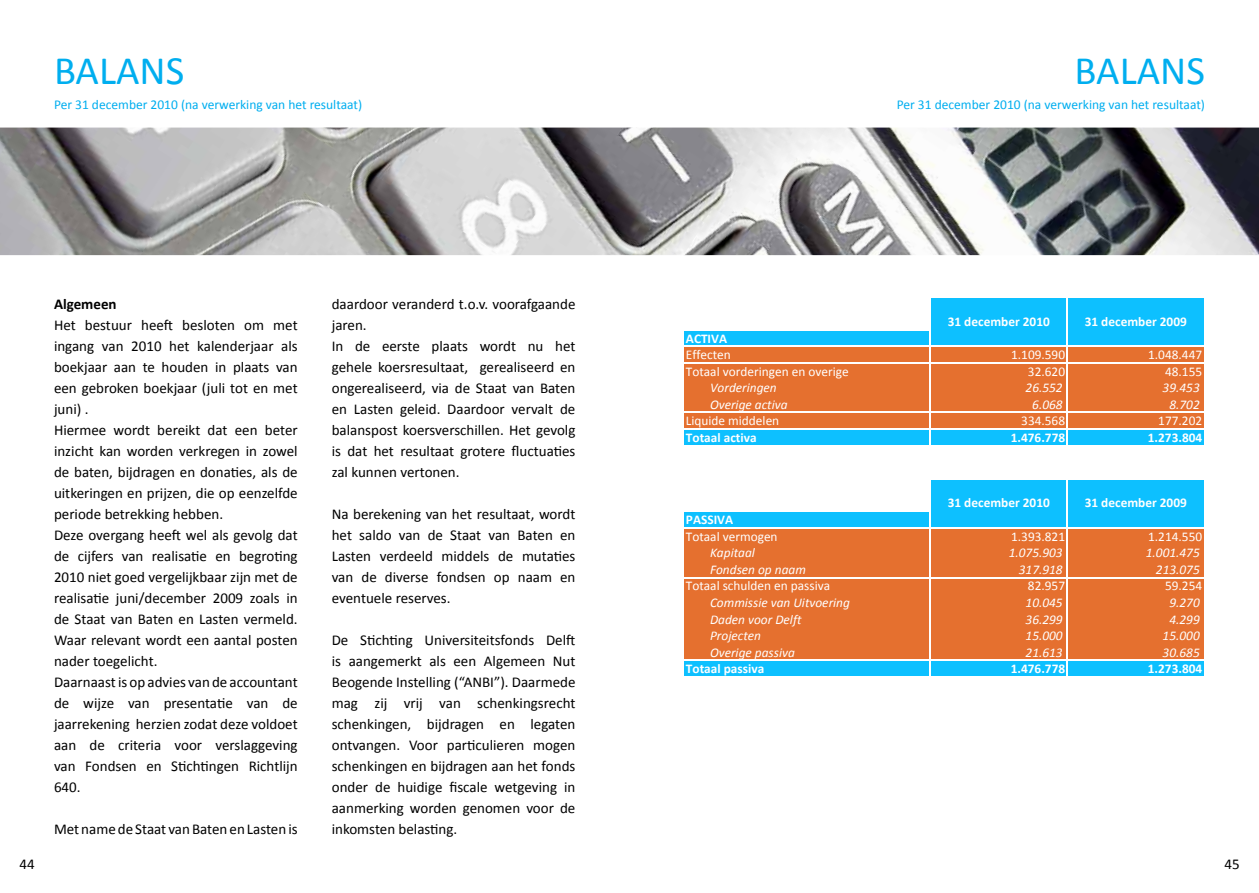
<style>
.page{position:relative;width:1259px;height:893px;background:#fff}
.page>*{position:absolute;margin:0;border:0;box-sizing:border-box;transform-origin:0 0}
.t1{font:40.5px "Calibri";color:#00aeef}
.t2{font:15px/21px "Calibri";color:#000}
.t3{font:700 15px "Calibri";color:#000}
.t4{font:13.5px "Calibri";color:#00aeef}
.t5{font:italic 13.35px "Calibri";color:#fff}
.t6{font:13.35px "Calibri";color:#fff}
.t7{font:700 13.35px "Calibri";color:#fff}
</style>
<div class="page">
<img style="left:0;top:128px;width:1259px;height:127px">
<div style="left:930px;top:297px;width:274px;height:33px;background:#0dc0ff"></div>
<div style="left:684px;top:330px;width:520px;height:16px;background:#0dc0ff"></div>
<div style="left:684px;top:346px;width:520px;height:83px;background:#e5702f"></div>
<div style="left:684px;top:429px;width:520px;height:17px;background:#0dc0ff"></div>
<div style="left:930px;top:479px;width:274px;height:16px;background:#0dc0ff"></div>
<div style="left:930px;top:495px;width:274px;height:17px;background:#0dc0ff"></div>
<div style="left:684px;top:512px;width:520px;height:16px;background:#0dc0ff"></div>
<div style="left:684px;top:528px;width:520px;height:133px;background:#e5702f"></div>
<div style="left:684px;top:660px;width:520px;height:17px;background:#0dc0ff"></div>
<hr style="left:929px;top:297px;width:2px;height:149px;background:#fff">
<hr style="left:1066px;top:297px;width:2px;height:149px;background:#fff">
<hr style="left:929px;top:478px;width:2px;height:200px;background:#fff">
<hr style="left:1066px;top:479px;width:2px;height:199px;background:#fff">
<hr style="left:683px;top:346px;width:522px;height:1px;background:#fff">
<hr style="left:683px;top:362px;width:522px;height:2px;background:#fff">
<hr style="left:683px;top:412px;width:522px;height:1px;background:#fff">
<hr style="left:683px;top:428px;width:522px;height:2px;background:#fff">
<hr style="left:683px;top:445px;width:522px;height:1px;background:#fff">
<hr style="left:683px;top:527px;width:522px;height:2px;background:#fff">
<hr style="left:683px;top:577px;width:522px;height:1px;background:#fff">
<hr style="left:683px;top:660px;width:522px;height:1px;background:#fff">
<hr style="left:683px;top:676px;width:522px;height:2px;background:#fff">
<h1 class="t1" style="left:54px;top:45px;width:132px">BALANS</h1>
<p class="t4" style="left:54px;top:96px;width:310px">Per 31 december 2010 (na verwerking van het resultaat)</p>
<p class="t3" style="left:54px;top:294px;width:64px">Algemeen</p>
<p class="t2" style="left:54px;top:314px;width:245px">Het bestuur heeft besloten om met ingang van 2010 het kalenderjaar als boekjaar aan te houden in plaats van een gebroken boekjaar (juli tot en met juni) .<br>Hiermee wordt bereikt dat een beter inzicht kan worden verkregen in zowel de baten, bijdragen en donaties, als de uitkeringen en prijzen, die op eenzelfde periode betrekking hebben.<br>Deze overgang heeft wel als gevolg dat de cijfers van realisatie en begroting 2010 niet goed vergelijkbaar zijn met de realisatie juni/december 2009 zoals in de Staat van Baten en Lasten vermeld.<br>Waar relevant wordt een aantal posten nader toegelicht.<br>Daarnaast is op advies van de accountant de wijze van presentatie van de jaarrekening herzien zodat deze voldoet aan de criteria voor verslaggeving van Fondsen en Stichtingen Richtlijn 640.</p>
<p class="t2" style="left:54px;top:818px;width:245px">Met name de Staat van Baten en Lasten is</p>
<p class="t2" style="left:332px;top:293px;width:245px">daardoor veranderd t.o.v. voorafgaande jaren.<br>In de eerste plaats wordt nu het gehele koersresultaat, gerealiseerd en ongerealiseerd, via de Staat van Baten en Lasten geleid. Daardoor vervalt de balanspost koersverschillen. Het gevolg is dat het resultaat grotere fluctuaties zal kunnen vertonen.</p>
<p class="t2" style="left:332px;top:503px;width:245px;text-align:justify">Na berekening van het resultaat, wordt het saldo van de Staat van Baten en Lasten verdeeld middels de mutaties van de diverse fondsen op naam en eventuele reserves.</p>
<p class="t2" style="left:332px;top:629px;width:245px;text-align:justify">De Stichting Universiteitsfonds Delft is aangemerkt als een Algemeen Nut Beogende Instelling (“ANBI”). Daarmede mag zij vrij van schenkingsrecht schenkingen, bijdragen en legaten ontvangen. Voor particulieren mogen schenkingen en bijdragen aan het fonds onder de huidige fiscale wetgeving in aanmerking worden genomen voor de inkomsten belasting.</p>
<h1 class="t1" style="left:1074px;top:45px;width:132px">BALANS</h1>
<p class="t4" style="left:896px;top:96px;width:310px">Per 31 december 2010 (na verwerking van het resultaat)</p>
<p class="t7" style="left:947px;top:313px;width:104px">31 december 2010</p>
<p class="t7" style="left:1084px;top:313px;width:104px">31 december 2009</p>
<p class="t7" style="left:686px;top:330px;width:43px">ACTIVA</p>
<p class="t6" style="left:686px;top:346px;width:47px">Effecten</p>
<p class="t6" style="left:1011px;top:346px;width:56px">1.109.590</p>
<p class="t6" style="left:1148px;top:346px;width:56px">1.048.447</p>
<p class="t6" style="left:686px;top:363px;width:164px">Totaal vorderingen en overige</p>
<p class="t6" style="left:1028px;top:363px;width:39px">32.620</p>
<p class="t6" style="left:1165px;top:363px;width:39px">48.155</p>
<p class="t5" style="left:710px;top:379px;width:68px">Vorderingen</p>
<p class="t5" style="left:1025px;top:379px;width:39px">26.552</p>
<p class="t5" style="left:1162px;top:379px;width:39px">39.453</p>
<p class="t5" style="left:710px;top:395px;width:79px">Overige activa</p>
<p class="t5" style="left:1032px;top:395px;width:32px">6.068</p>
<p class="t5" style="left:1169px;top:395px;width:32px">8.702</p>
<p class="t6" style="left:686px;top:412px;width:95px">Liquide middelen</p>
<p class="t6" style="left:1021px;top:412px;width:45px">334.568</p>
<p class="t6" style="left:1158px;top:412px;width:45px">177.202</p>
<p class="t7" style="left:686px;top:429px;width:72px">Totaal activa</p>
<p class="t7" style="left:1010px;top:429px;width:56px">1.476.778</p>
<p class="t7" style="left:1148px;top:429px;width:56px">1.273.804</p>
<p class="t7" style="left:947px;top:494px;width:104px">31 december 2010</p>
<p class="t7" style="left:1084px;top:494px;width:104px">31 december 2009</p>
<p class="t7" style="left:686px;top:511px;width:49px">PASSIVA</p>
<p class="t6" style="left:686px;top:528px;width:93px">Totaal vermogen</p>
<p class="t6" style="left:1011px;top:528px;width:56px">1.393.821</p>
<p class="t6" style="left:1148px;top:528px;width:56px">1.214.550</p>
<p class="t5" style="left:710px;top:544px;width:46px">Kapitaal</p>
<p class="t5" style="left:1008px;top:544px;width:56px">1.075.903</p>
<p class="t5" style="left:1145px;top:544px;width:56px">1.001.475</p>
<p class="t5" style="left:710px;top:560px;width:97px">Fondsen op naam</p>
<p class="t5" style="left:1018px;top:560px;width:45px">317.918</p>
<p class="t5" style="left:1156px;top:560px;width:45px">213.075</p>
<p class="t6" style="left:686px;top:578px;width:146px">Totaal schulden en passiva</p>
<p class="t6" style="left:1028px;top:578px;width:39px">82.957</p>
<p class="t6" style="left:1165px;top:578px;width:39px">59.254</p>
<p class="t5" style="left:710px;top:593px;width:141px">Commissie van Uitvoering</p>
<p class="t5" style="left:1025px;top:593px;width:39px">10.045</p>
<p class="t5" style="left:1169px;top:593px;width:32px">9.270</p>
<p class="t5" style="left:710px;top:610px;width:93px">Daden voor Delft</p>
<p class="t5" style="left:1025px;top:610px;width:39px">36.299</p>
<p class="t5" style="left:1169px;top:610px;width:32px">4.299</p>
<p class="t5" style="left:710px;top:626px;width:53px">Projecten</p>
<p class="t5" style="left:1025px;top:626px;width:39px">15.000</p>
<p class="t5" style="left:1162px;top:626px;width:39px">15.000</p>
<p class="t5" style="left:710px;top:643px;width:86px">Overige passiva</p>
<p class="t5" style="left:1025px;top:643px;width:39px">21.613</p>
<p class="t5" style="left:1162px;top:643px;width:39px">30.685</p>
<p class="t7" style="left:686px;top:660px;width:80px">Totaal passiva</p>
<p class="t7" style="left:1010px;top:660px;width:56px">1.476.778</p>
<p class="t7" style="left:1148px;top:660px;width:56px">1.273.804</p>
<p class="t2" style="left:19px;top:853px;width:17px">44</p>
<p class="t2" style="left:1224px;top:853px;width:17px">45</p>
</div>
